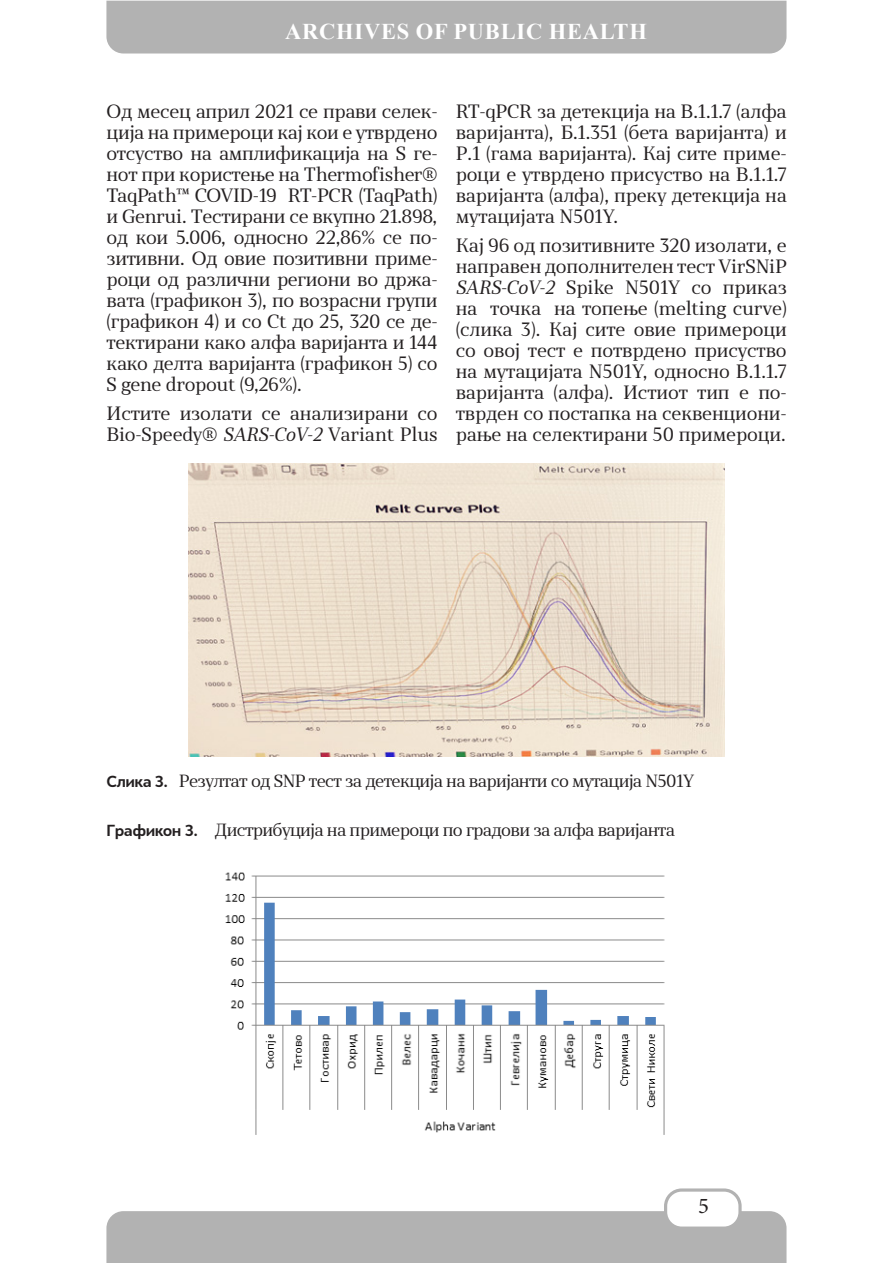
<style>
.page{position:relative;width:893px;height:1263px;background:#fff}
.page>*{position:absolute;margin:0;border:0;box-sizing:border-box;transform-origin:0 0}
.t1{font:700 22.5px "Times New Roman";letter-spacing:.035em;color:#fff}
.t2{font:22.5px "Minion Pro";color:#231f20}
.t3{font:18px/21px "Skola Serif";letter-spacing:-.01em;color:#231f20;text-align:justify}
.t4{font:16.5px "Skola Serif";letter-spacing:-.04em;color:#231f20}
.s1{font-family:"Skola Serif It"}
.s2{font-family:"Skola Sans";font-weight:700;font-size:15px}
</style>
<div class="page">
<div style="left:106px;top:1211px;width:680px;height:52px;background:#b2b2b2"></div>
<div style="left:666px;top:1190px;width:74px;height:38px;background:#fff;border-radius:16px"></div>
<div style="left:664px;top:1188px;width:78px;height:42px;border:3px solid #b2b2b2;border-radius:16px"></div>
<div style="left:106px;top:1px;width:680px;height:53px;background:#b2b2b2"></div>
<img style="left:188px;top:463px;width:536px;height:293px">
<img style="left:225px;top:872px;width:440px;height:262px">
<p class="t1" style="left:285px;top:15px;width:363px">ARCHIVES OF PUBLIC HEALTH</p>
<p class="t3" style="left:107px;top:100px;width:333px">Од месец април 2021 се прави селек&shy;ција на примероци кај кои е утврдено отсуство на амплификација на S ге&shy;нот при користење на Thermofisher® TaqPath™ COVID-19 RT-PCR (TaqPath) и Genrui. Тестирани се вкупно 21.898, од кои 5.006, односно 22,86% се по&shy;зитивни. Од овие позитивни приме&shy;роци од различни региони во држа&shy;вата (графикон 3), по возрасни групи (графикон 4) и со Ct до 25, 320 се де&shy;тектирани како алфа варијанта и 144 како делта варијанта (графикон 5) со S gene dropout (9,26%).</p>
<p class="t3" style="left:107px;top:403px;width:333px">Истите изолати се анализирани со<br>Bio-Speedy® <span class="s1">SARS-CoV-2</span> Variant Plus</p>
<p class="t3" style="left:456px;top:100px;width:333px">RT-qPCR за детекција на B.1.1.7 (алфа варијанта), Б.1.351 (бета варијанта) и Р.1 (гама варијанта). Кај сите приме&shy;роци е утврдено присуство на B.1.1.7 варијанта (алфа), преку детекција на мутацијата N501Y.</p>
<p class="t3" style="left:456px;top:235px;width:333px">Кај 96 од позитивните 320 изолати, е направен дополнителен тест VirSNiP <span class="s1">SARS-CoV-2</span> Spike N501Y со приказ на точка на топење (melting curve) (слика 3). Кај сите овие примероци со овој тест е потврдено присуство на мутацијата N501Y, односно B.1.1.7 варијанта (алфа). Истиот тип е по&shy;тврден со постапка на секвенциони&shy;рање на селектирани 50 примероци.</p>
<p class="t4" style="left:107px;top:771px;width:589px"><span class="s2">Слика 3.</span> Резултат од SNP тест за детекција на варијанти со мутација N501Y</p>
<p class="t4" style="left:107px;top:820px;width:570px"><span class="s2">Графикон 3.</span> Дистрибуција на примероци по градови за алфа варијанта</p>
<p class="t2" style="left:698px;top:1191px;width:12px">5</p>
</div>
